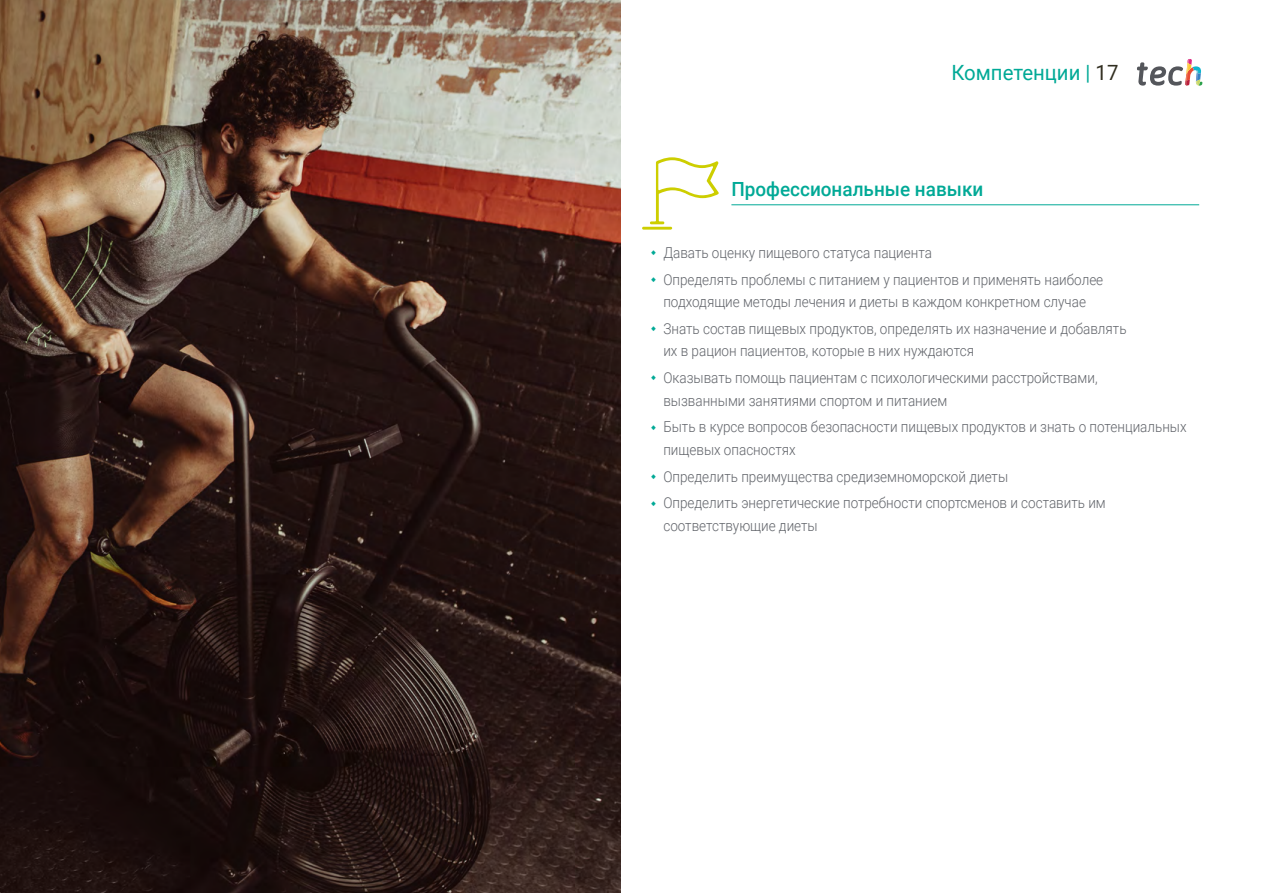
<style>
.page{position:relative;width:1263px;height:893px;background:#fff}
.page>*{position:absolute;margin:0;border:0;box-sizing:border-box;transform-origin:0 0}
.t1{font:21px "Roboto";color:#00a996}
.t2{font:500 19.5px "Roboto";color:#00a996}
.t3{font:300 15px/26.7px "Roboto";color:#61646a;scale:.9 1}
.s1{color:#312e20}
</style>
<div class="page">
<img style="left:0;top:0;width:621px;height:893px">
<hr style="left:731px;top:204px;width:468px;height:1px;background:#00a996">
<hr style="left:642px;top:227px;width:30px;height:3px;background:#cdce00">
<svg style="left:650px;top:157px;width:69px;height:67px"></svg>
<svg style="left:1137px;top:59px;width:65px;height:27px"></svg>
<h1 class="t1" style="left:951px;top:57px;width:169px">Компетенции | <span class="s1">17</span></h1>
<h2 class="t2" style="left:731px;top:176px;width:253px">Профессиональные навыки</h2>
<p class="t3" style="left:663px;top:239px;width:490px">Давать оценку пищевого статуса пациента<br>Определять проблемы с питанием у пациентов и применять наиболее</p>
<p class="t3" style="left:663px;top:288px;width:516px">подходящие методы лечения и диеты в каждом конкретном случае<br>Знать состав пищевых продуктов, определять их назначение и добавлять</p>
<p class="t3" style="left:663px;top:337px;width:484px">их в рацион пациентов, которые в них нуждаются<br>Оказывать помощь пациентам с психологическими расстройствами,</p>
<p class="t3" style="left:663px;top:386px;width:583px">вызванными занятиями спортом и питанием<br>Быть в курсе вопросов безопасности пищевых продуктов и знать о потенциальных</p>
<p class="t3" style="left:663px;top:436px;width:493px">пищевых опасностях<br>Определить преимущества средиземноморской диеты<br>Определить энергетические потребности спортсменов и составить им</p>
<p class="t3" style="left:663px;top:512px;width:173px">соответствующие диеты</p>
</div>
